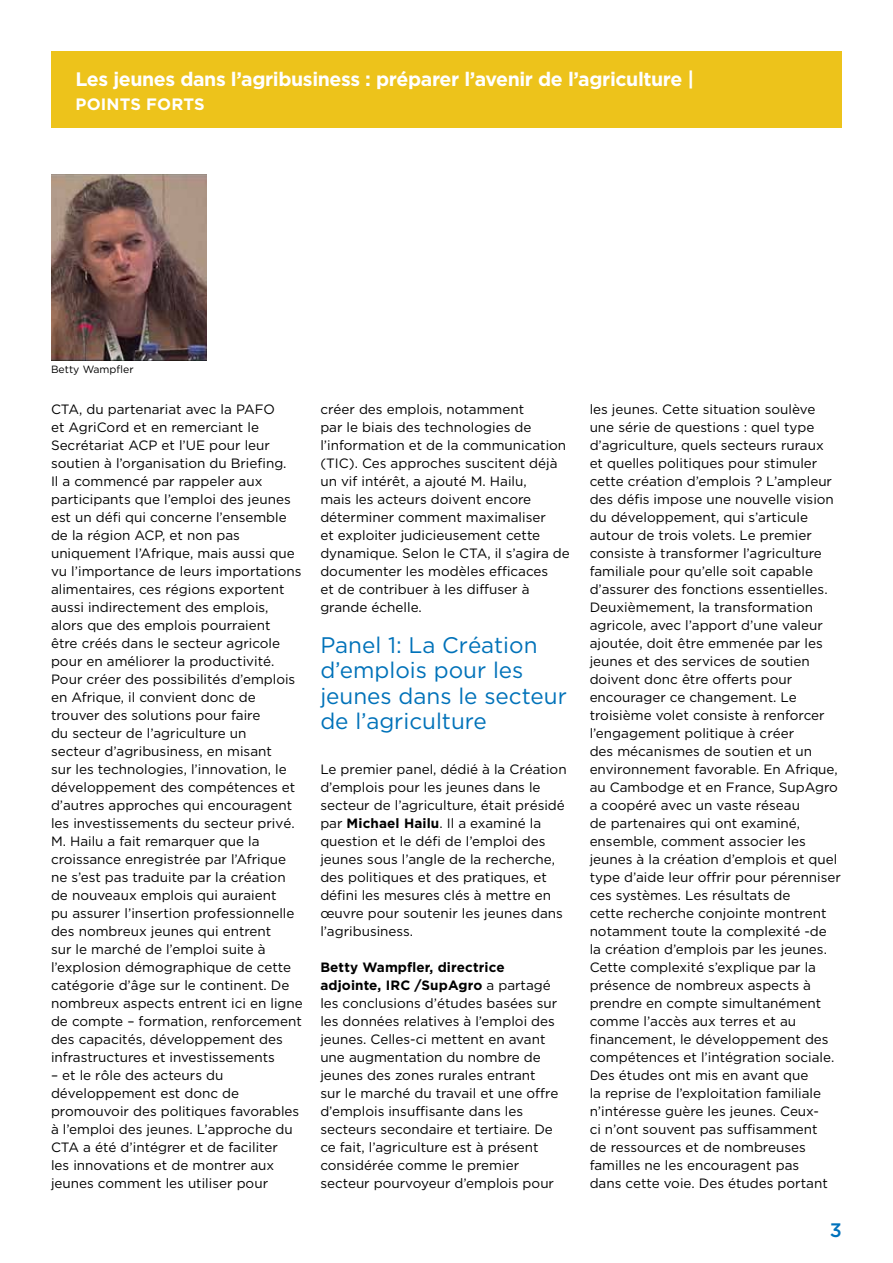
<style>
.page{position:relative;width:893px;height:1263px;background:#fff}
.page>*{position:absolute;margin:0;border:0;box-sizing:border-box;transform-origin:0 0}
.t1{font:22.5px/25.5px "Gotham HTF";color:#0072b9}
.t2{font:700 19.5px "Gotham HTF";letter-spacing:-.02em;color:#fff}
.t3{font:500 19.5px "Gotham HTF";color:#0072bc}
.t4{font:700 16.5px "Gotham HTF";letter-spacing:.01em;color:#fff}
.t5{font:13.5px/18px "Gotham HTF";color:#000}
.t6{font:10.5px "Gotham HTF";color:#000}
.s1{font-weight:700}
</style>
<div class="page">
<div style="left:51px;top:51px;width:791px;height:77px;background:#edc31b"></div>
<img style="left:51px;top:174px;width:156px;height:186px">
<h2 class="t2" style="left:75px;top:68px;width:620px">Les jeunes dans l’agribusiness : préparer l’avenir de l’agriculture |</h2>
<p class="t4" style="left:75px;top:95px;width:131px">POINTS FORTS</p>
<p class="t6" style="left:51px;top:364px;width:84px">Betty Wampfler</p>
<p class="t5" style="left:51px;top:400px;width:253px">CTA, du partenariat avec la PAFO<br>et AgriCord et en remerciant le Secrétariat ACP et l’UE pour leur soutien à l’organisation du Briefing.<br>Il a commencé par rappeler aux participants que l’emploi des jeunes est un défi qui concerne l’ensemble de la région ACP, et non pas uniquement l’Afrique, mais aussi que vu l’importance de leurs importations alimentaires, ces régions exportent aussi indirectement des emplois, alors que des emplois pourraient<br>être créés dans le secteur agricole pour en améliorer la productivité.<br>Pour créer des possibilités d’emplois en Afrique, il convient donc de trouver des solutions pour faire<br>du secteur de l’agriculture un<br>secteur d’agribusiness, en misant<br>sur les technologies, l’innovation, le développement des compétences et d’autres approches qui encouragent les investissements du secteur privé.<br>M. Hailu a fait remarquer que la croissance enregistrée par l’Afrique ne s’est pas traduite par la création de nouveaux emplois qui auraient<br>pu assurer l’insertion professionnelle des nombreux jeunes qui entrent<br>sur le marché de l’emploi suite à l’explosion démographique de cette catégorie d’âge sur le continent. De nombreux aspects entrent ici en ligne de compte – formation, renforcement des capacités, développement des infrastructures et investissements</p>
<p class="t5" style="left:51px;top:1066px;width:250px">– et le rôle des acteurs du développement est donc de promouvoir des politiques favorables à l’emploi des jeunes. L’approche du<br>CTA a été d’intégrer et de faciliter les innovations et de montrer aux jeunes comment les utiliser pour</p>
<p class="t5" style="left:320px;top:400px;width:251px">créer des emplois, notamment<br>par le biais des technologies de l’information et de la communication (TIC). Ces approches suscitent déjà un vif intérêt, a ajouté M. Hailu,<br>mais les acteurs doivent encore déterminer comment maximaliser<br>et exploiter judicieusement cette dynamique. Selon le CTA, il s’agira de documenter les modèles efficaces<br>et de contribuer à les diffuser à grande échelle.</p>
<h1 class="t1" style="left:320px;top:631px;width:248px">Panel 1: La Création d’emplois pour les jeunes dans le secteur de l’agriculture</h1>
<p class="t5" style="left:320px;top:760px;width:248px">Le premier panel, dédié à la Création d’emplois pour les jeunes dans le secteur de l’agriculture, était présidé par <span class="s1">Michael Hailu</span>. Il a examiné la question et le défi de l’emploi des jeunes sous l’angle de la recherche, des politiques et des pratiques, et défini les mesures clés à mettre en œuvre pour soutenir les jeunes dans l’agribusiness.</p>
<p class="t5" style="left:320px;top:958px;width:240px"><span class="s1">Betty Wampfler, directrice adjointe, IRC /SupAgro</span> a partagé les conclusions d’études basées sur les données relatives à l’emploi des jeunes. Celles-ci mettent en avant une augmentation du nombre de jeunes des zones rurales entrant sur le marché du travail et une offre d’emplois insuffisante dans les secteurs secondaire et tertiaire. De ce fait, l’agriculture est à présent considérée comme le premier secteur pourvoyeur d’emplois pour</p>
<p class="t5" style="left:590px;top:400px;width:253px">les jeunes. Cette situation soulève une série de questions : quel type d’agriculture, quels secteurs ruraux<br>et quelles politiques pour stimuler cette création d’emplois ? L’ampleur des défis impose une nouvelle vision du développement, qui s’articule autour de trois volets. Le premier consiste à transformer l’agriculture familiale pour qu’elle soit capable d’assurer des fonctions essentielles.<br>Deuxièmement, la transformation agricole, avec l’apport d’une valeur ajoutée, doit être emmenée par les jeunes et des services de soutien doivent donc être offerts pour encourager ce changement. Le troisième volet consiste à renforcer l’engagement politique à créer<br>des mécanismes de soutien et un environnement favorable. En Afrique, au Cambodge et en France, SupAgro a coopéré avec un vaste réseau<br>de partenaires qui ont examiné, ensemble, comment associer les jeunes à la création d’emplois et quel type d’aide leur offrir pour pérenniser ces systèmes. Les résultats de<br>cette recherche conjointe montrent notamment toute la complexité -de la création d’emplois par les jeunes.<br>Cette complexité s’explique par la présence de nombreux aspects à prendre en compte simultanément comme l’accès aux terres et au financement, le développement des compétences et l’intégration sociale.<br>Des études ont mis en avant que<br>la reprise de l’exploitation familiale n’intéresse guère les jeunes. Ceux-<br>ci n’ont souvent pas suffisamment<br>de ressources et de nombreuses familles ne les encouragent pas<br>dans cette voie. Des études portant</p>
<h2 class="t3" style="left:830px;top:1218px;width:14px">3</h2>
</div>
